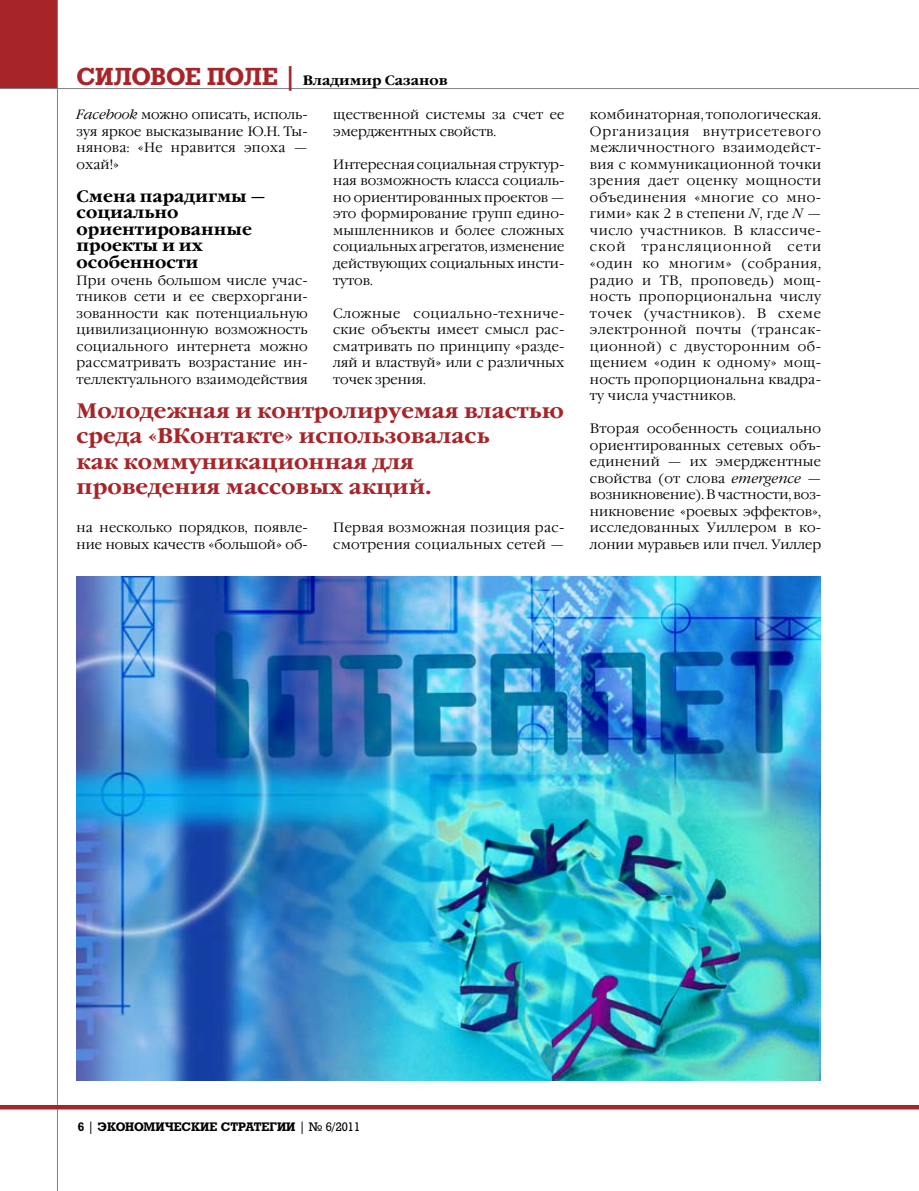
<style>
.page{position:relative;width:919px;height:1191px;background:#fff}
.page>*{position:absolute;margin:0;border:0;box-sizing:border-box;transform-origin:0 0}
.t1{font:700 21px/25.5px "Garamond C";color:#a72428}
.t2{font:700 16.5px/16.5px "Garamond C";color:#000}
.t3{font:300 13.5px/16.5px "Garamond C";letter-spacing:.01em;color:#000;text-align:justify}
.t4{font:700 13.5px "Garamond C";color:#000}
.t5{font:700 12px "Rodeo";color:#000}
.s1{font-family:"Rodeo";font-size:24px;color:#a72428}
.s2{font-style:italic}
.s3{font-weight:400}
</style>
<div class="page">
<div style="left:0;top:0;width:58px;height:89px;background:#a72428"></div>
<hr style="left:57px;top:0;width:1px;height:1191px;background:#808284">
<hr style="left:0;top:88px;width:918px;height:1px;background:#808284">
<hr style="left:0;top:1105px;width:918px;height:4px;background:#a72428">
<img style="left:77px;top:577px;width:743px;height:503px">
<p class="t4" style="left:77px;top:73px;width:372px"><span class="s1">СИЛОВОЕ ПОЛЕ |</span> Владимир Сазанов</p>
<p class="t3" style="left:77px;top:107px;width:233px"><span class="s2">Facebook</span> можно описать, исполь&shy;зуя яркое высказывание Ю.Н. Ты&shy;нянова: «Не нравится эпоха — охай!»</p>
<p class="t2" style="left:77px;top:188px;width:191px">Смена парадигмы — социально ориентированные проекты и их особенности</p>
<p class="t3" style="left:77px;top:272px;width:233px">При очень большом числе учас&shy;тников сети и ее сверхоргани&shy;зованности как потенциальную цивилизационную возможность социального интернета можно рассматривать возрастание ин&shy;теллектуального взаимодействия</p>
<p class="t3" style="left:333px;top:107px;width:233px">щественной системы за счет ее эмерджентных свойств.</p>
<p class="t3" style="left:333px;top:157px;width:233px">Интересная социальная структур&shy;ная возможность класса социаль&shy;но ориентированных проектов — это формирование групп едино&shy;мышленников и более сложных социальных агрегатов, изменение действующих социальных инсти&shy;тутов.</p>
<p class="t3" style="left:333px;top:305px;width:233px">Сложные социально-техниче&shy;ские объекты имеет смысл рас&shy;сматривать по принципу «разде&shy;ляй и властвуй» или с различных точек зрения.</p>
<h1 class="t1" style="left:77px;top:398px;width:488px">Молодежная и контролируемая властью среда «ВКонтакте» использовалась<br>как коммуникационная для<br>проведения массовых акций.</h1>
<p class="t3" style="left:77px;top:520px;width:233px">на несколько порядков, появле&shy;ние новых качеств «большой» об-</p>
<p class="t3" style="left:333px;top:520px;width:233px">Первая возможная позиция рас&shy;смотрения социальных сетей —</p>
<p class="t3" style="left:590px;top:107px;width:233px">комбинаторная, топологиче-ская.<br>Организация внутрисетевого межличностного взаимодейст&shy;вия с коммуникационной точки зрения дает оценку мощности объединения «многие со мно&shy;гими» как 2 в степени <span class="s2">N</span>, где <span class="s2">N</span> — число участников. В классиче&shy;ской трансляционной сети «один ко многим» (собрания, радио и ТВ, проповедь) мощ&shy;ность пропорциональна числу точек (участников). В схеме элект-ронной почты (трансак&shy;ционной) с двусторонним об&shy;щением «один к одному» мощ&shy;ность пропорциональна квадра&shy;ту числа участ-ников.</p>
<p class="t3" style="left:590px;top:421px;width:233px">Вторая особенность социально ориентированных сетевых объ&shy;единений — их эмерджентные свойства (от слова <span class="s2">emergence</span> — возникновение). В частности, воз&shy;никновение «роевых эффектов», исследованных Уиллером в ко&shy;лонии муравьев или пчел. Уиллер</p>
<p class="t5" style="left:88px;top:1119px;width:274px"><span class="s3">|</span> ЭКОНОМИЧЕСКИЕ СТРАТЕГИИ <span class="s3">| № 6/2011</span></p>
</div>
